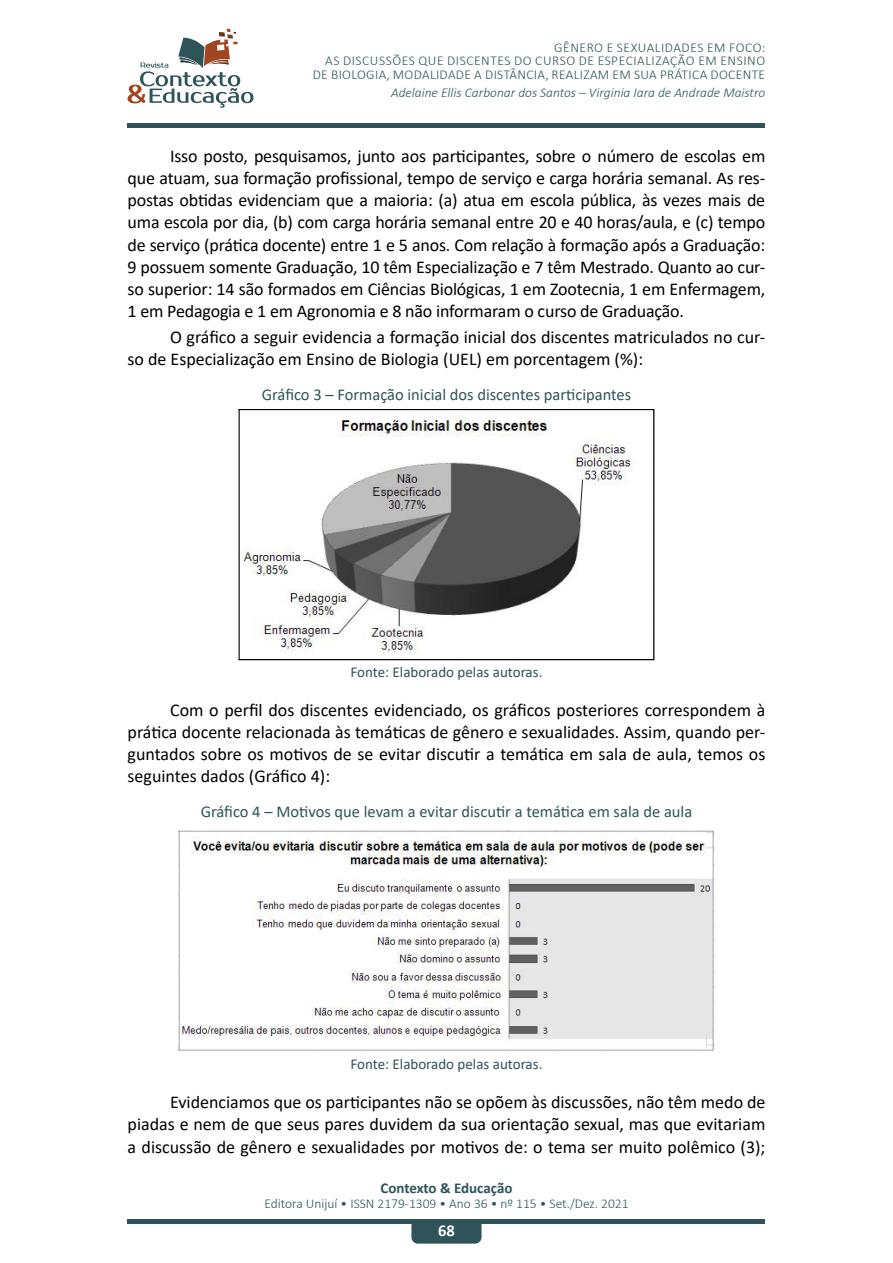
<style>
.page{position:relative;width:893px;height:1263px;background:#fff}
.page>*{position:absolute;margin:0;border:0;box-sizing:border-box;transform-origin:0 0}
.t1{font:18px/22px "Calibri";color:#000;text-align:justify}
.t2{font:16.5px "Calibri";color:#2e5459}
.t3{font:700 16.5px "Calibri";color:#fff}
.t4{font:15px "Calibri";color:#2e5459}
.t5{font:700 15px "Calibri";letter-spacing:-.005em;color:#2e5459}
.t6{font:300 13.5px/13.5px "Calibri";letter-spacing:.025em;color:#2e5459;text-align:right}
.t7{font:italic 300 13.5px "Calibri";color:#2e5459}
.t8{font:300 13.5px "Calibri";color:#2e5459}
</style>
<div class="page">
<div style="left:128px;top:1219px;width:637px;height:5px;background:#2e5459"></div>
<div style="left:411px;top:1219px;width:71px;height:24px;background:#2e5459;border-radius:6px"></div>
<div style="left:128px;top:123px;width:637px;height:5px;background:#2e5459"></div>
<svg style="left:128px;top:29px;width:125px;height:79px"></svg>
<img style="left:242px;top:416px;width:390px;height:242px">
<img style="left:179px;top:831px;width:535px;height:220px">
<div style="left:239px;top:409px;width:415px;height:251px;border:1px solid #000"></div>
<p class="t6" style="left:313px;top:41px;width:454px">GÊNERO E SEXUALIDADES EM FOCO:<br>AS DISCUSSÕES QUE DISCENTES DO CURSO DE ESPECIALIZAÇÃO EM ENSINO<br>DE BIOLOGIA, MODALIDADE A DISTÂNCIA, REALIZAM EM SUA PRÁTICA DOCENTE</p>
<p class="t7" style="left:391px;top:84px;width:376px">Adelaine Ellis Carbonar dos Santos – Virginia Iara de Andrade Maistro</p>
<p class="t1" style="left:128px;top:145px;width:639px;text-indent:43px">Isso posto, pesquisamos, junto aos participantes, sobre o número de escolas em que atuam, sua formação profissional, tempo de serviço e carga horária semanal. As res&shy;postas obtidas evidenciam que a maioria: (a) atua em escola pública, às vezes mais de uma escola por dia, (b) com carga horária semanal entre 20 e 40 horas/aula, e (c) tempo de serviço (prática docente) entre 1 e 5 anos. Com relação à formação após a Graduação:<br>9 possuem somente Graduação, 10 têm Especialização e 7 têm Mestrado. Quanto ao cur&shy;so superior: 14 são formados em Ciências Biológicas, 1 em Zootecnia, 1 em Enfermagem, 1 em Pedagogia e 1 em Agronomia e 8 não informaram o curso de Graduação.</p>
<p class="t1" style="left:128px;top:326px;width:639px;text-indent:43px">O gráfico a seguir evidencia a formação inicial dos discentes matriculados no cur&shy;so de Especialização em Ensino de Biologia (UEL) em porcentagem (%):</p>
<p class="t2" style="left:262px;top:383px;width:371px">Gráfico 3 – Formação inicial dos discentes participantes</p>
<p class="t4" style="left:350px;top:662px;width:193px">Fonte: Elaborado pelas autoras.</p>
<p class="t1" style="left:128px;top:699px;width:639px;text-indent:43px">Com o perfil dos discentes evidenciado, os gráficos posteriores correspondem à prática docente relacionada às temáticas de gênero e sexualidades. Assim, quando per&shy;guntados sobre os motivos de se evitar discutir a temática em sala de aula, temos os seguintes dados (Gráfico 4):</p>
<p class="t2" style="left:201px;top:800px;width:493px">Gráfico 4 – Motivos que levam a evitar discutir a temática em sala de aula</p>
<p class="t4" style="left:350px;top:1053px;width:193px">Fonte: Elaborado pelas autoras.</p>
<p class="t1" style="left:128px;top:1090px;width:639px;text-indent:43px">Evidenciamos que os participantes não se opõem às discussões, não têm medo de piadas e nem de que seus pares duvidem da sua orientação sexual, mas que evitariam a discussão de gênero e sexualidades por motivos de: o tema ser muito polêmico (3);</p>
<p class="t5" style="left:380px;top:1177px;width:134px">Contexto &amp; Educação</p>
<p class="t8" style="left:264px;top:1195px;width:366px">Editora Unijuí • ISSN 2179-1309 • Ano 36 • nº 115 • Set./Dez. 2021</p>
<p class="t3" style="left:438px;top:1219px;width:18px">68</p>
</div>
